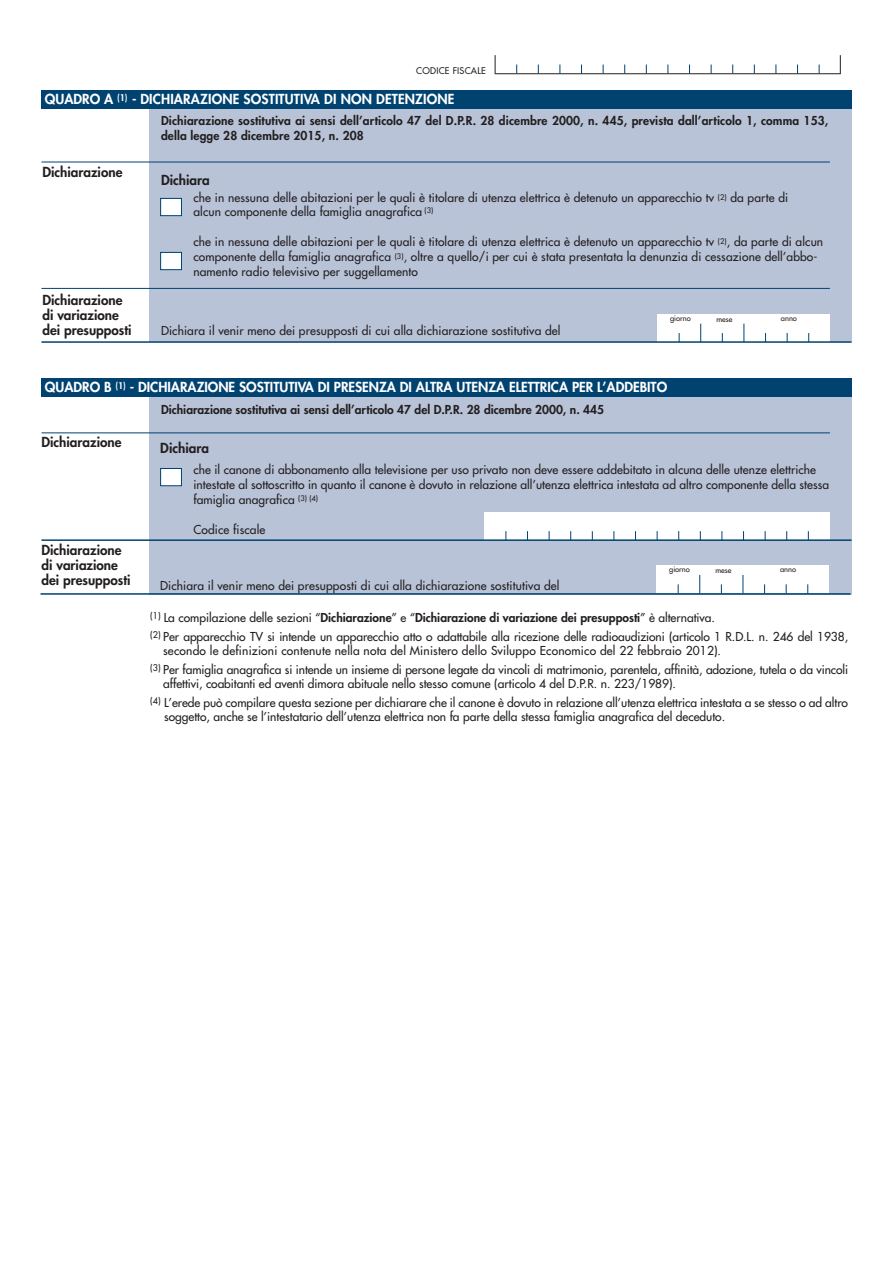
<style>
.page{position:relative;width:893px;height:1263px;background:#fff}
.page>*{position:absolute;margin:0;border:0;box-sizing:border-box;transform-origin:0 0}
.t1{font:800 13.5px "Futura";color:#fff}
.t2{font:800 13.5px/15px "Futura";color:#231f20}
.t3{font:12px/15px "Futura";letter-spacing:.005em;color:#231f20}
.t4{font:800 12px/15px "Futura";letter-spacing:.01em;color:#231f20}
.t5{font:9px "Futura";letter-spacing:.03em;color:#231f20}
.t6{font:7.5px "Futura";color:#231f20}
.s1{font-weight:800}
</style>
<div class="page">
<div style="left:149px;top:90px;width:702px;height:252px;background:#b8c3d7"></div>
<div style="left:41px;top:90px;width:810px;height:18px;background:#004270"></div>
<svg style="left:840px;top:55px;width:1px;height:18px"></svg>
<svg style="left:495px;top:55px;width:1px;height:18px"></svg>
<hr style="left:495px;top:73px;width:346px;height:1px;background:#231f20">
<div style="left:150px;top:378px;width:701px;height:216px;background:#b8c3d7"></div>
<div style="left:41px;top:378px;width:810px;height:18px;background:#004270"></div>
<div style="left:161px;top:469px;width:20px;height:16px;background:#fff"></div>
<div style="left:160px;top:468px;width:22px;height:18px;border:1px solid #004270"></div>
<div style="left:484px;top:513px;width:346px;height:27px;background:#fff"></div>
<hr style="left:41px;top:539px;width:810px;height:2px;background:#004270">
<hr style="left:41px;top:432px;width:789px;height:1px;background:#004270">
<div style="left:161px;top:199px;width:20px;height:16px;background:#fff"></div>
<div style="left:160px;top:198px;width:22px;height:18px;border:1px solid #004270"></div>
<div style="left:161px;top:253px;width:20px;height:16px;background:#fff"></div>
<div style="left:160px;top:252px;width:22px;height:18px;border:1px solid #004270"></div>
<div style="left:657px;top:315px;width:173px;height:27px;background:#fff"></div>
<svg style="left:700px;top:324px;width:1px;height:17px"></svg>
<svg style="left:743px;top:324px;width:1px;height:17px"></svg>
<hr style="left:41px;top:341px;width:810px;height:2px;background:#004270">
<hr style="left:41px;top:288px;width:789px;height:1px;background:#004270">
<hr style="left:41px;top:162px;width:789px;height:1px;background:#004270">
<div style="left:656px;top:566px;width:173px;height:27px;background:#fff"></div>
<svg style="left:699px;top:575px;width:1px;height:18px"></svg>
<svg style="left:743px;top:575px;width:1px;height:18px"></svg>
<hr style="left:41px;top:593px;width:810px;height:2px;background:#004270">
<p class="t5" style="left:416px;top:66px;width:71px">CODICE FISCALE</p>
<p class="t1" style="left:45px;top:93px;width:411px">QUADRO A <sup>(1)</sup> - DICHIARAZIONE SOSTITUTIVA DI NON DETENZIONE</p>
<p class="t4" style="left:161px;top:114px;width:669px">Dichiarazione sostitutiva ai sensi dell’articolo 47 del D.P.R. 28 dicembre 2000, n. 445, prevista dall’articolo 1, comma 153, della legge 28 dicembre 2015, n. 208</p>
<p class="t2" style="left:42px;top:165px;width:82px">Dichiarazione</p>
<p class="t2" style="left:42px;top:293px;width:91px">Dichiarazione di variazione dei presupposti</p>
<p class="t2" style="left:161px;top:173px;width:50px">Dichiara</p>
<p class="t3" style="left:193px;top:192px;width:596px;line-height:13.5px">che in nessuna delle abitazioni per le quali è titolare di utenza elettrica è detenuto un apparecchio tv <sup>(2)</sup> da parte di alcun componente della famiglia anagrafica <sup>(3)</sup></p>
<p class="t3" style="left:193px;top:235px;width:631px">che in nessuna delle abitazioni per le quali è titolare di utenza elettrica è detenuto un apparecchio tv <sup>(2)</sup>, da parte di alcun componente della famiglia anagrafica <sup>(3)</sup>, oltre a quello/i per cui è stata presentata la denunzia di cessazione dell’abbo&shy;namento radio televisivo per suggellamento</p>
<p class="t6" style="left:670px;top:315px;width:22px">giorno</p>
<p class="t6" style="left:716px;top:315px;width:17px">mese</p>
<p class="t6" style="left:781px;top:315px;width:18px">anno</p>
<p class="t3" style="left:161px;top:324px;width:401px">Dichiara il venir meno dei presupposti di cui alla dichiarazione sostitutiva del</p>
<p class="t1" style="left:45px;top:381px;width:624px">QUADRO B <sup>(1)</sup> - DICHIARAZIONE SOSTITUTIVA DI PRESENZA DI ALTRA UTENZA ELETTRICA PER L’ADDEBITO</p>
<p class="t2" style="left:41px;top:435px;width:82px">Dichiarazione</p>
<p class="t2" style="left:41px;top:543px;width:91px">Dichiarazione di variazione dei presupposti</p>
<p class="t4" style="left:161px;top:403px;width:445px">Dichiarazione sostitutiva ai sensi dell’articolo 47 del D.P.R. 28 dicembre 2000, n. 445</p>
<p class="t2" style="left:160px;top:442px;width:50px">Dichiara</p>
<p class="t3" style="left:193px;top:463px;width:637px">che il canone di abbonamento alla televisione per uso privato non deve essere addebitato in alcuna delle utenze elettriche intestate al sottoscritto in quanto il canone è dovuto in relazione all’utenza elettrica intestata ad altro componente della stessa famiglia anagrafica <sup>(3)</sup> <sup>(4)</sup></p>
<p class="t3" style="left:193px;top:523px;width:73px">Codice fiscale</p>
<p class="t3" style="left:160px;top:579px;width:401px">Dichiara il venir meno dei presupposti di cui alla dichiarazione sostitutiva del</p>
<p class="t6" style="left:669px;top:566px;width:22px">giorno</p>
<p class="t6" style="left:715px;top:566px;width:17px">mese</p>
<p class="t6" style="left:780px;top:566px;width:18px">anno</p>
<p class="t3" style="left:150px;top:608px;width:699px;line-height:19.5px"><sup>(1)</sup> La compilazione delle sezioni “<span class="s1">Dichiarazione</span>” e “<span class="s1">Dichiarazione di variazione dei presupposti</span>” è alternativa.<br><sup>(2)</sup> Per apparecchio TV si intende un apparecchio atto o adattabile alla ricezione delle radioaudizioni (articolo 1 R.D.L. n. 246 del 1938,</p>
<p class="t3" style="left:150px;top:641px;width:699px;line-height:19.5px;text-indent:13px">secondo le definizioni contenute nella nota del Ministero dello Sviluppo Economico del 22 febbraio 2012).<br><sup>(3)</sup> Per famiglia anagrafica si intende un insieme di persone legate da vincoli di matrimonio, parentela, affinità, adozione, tutela o da vincoli</p>
<p class="t3" style="left:150px;top:674px;width:699px;line-height:19.5px;text-indent:13px">affettivi, coabitanti ed aventi dimora abituale nello stesso comune (articolo 4 del D.P.R. n. 223/1989).<br><sup>(4)</sup> L’erede può compilare questa sezione per dichiarare che il canone è dovuto in relazione all’utenza elettrica intestata a se stesso o ad altro</p>
<p class="t3" style="left:164px;top:710px;width:562px">soggetto, anche se l’intestatario dell’utenza elettrica non fa parte della stessa famiglia anagrafica del deceduto.</p>
</div>
